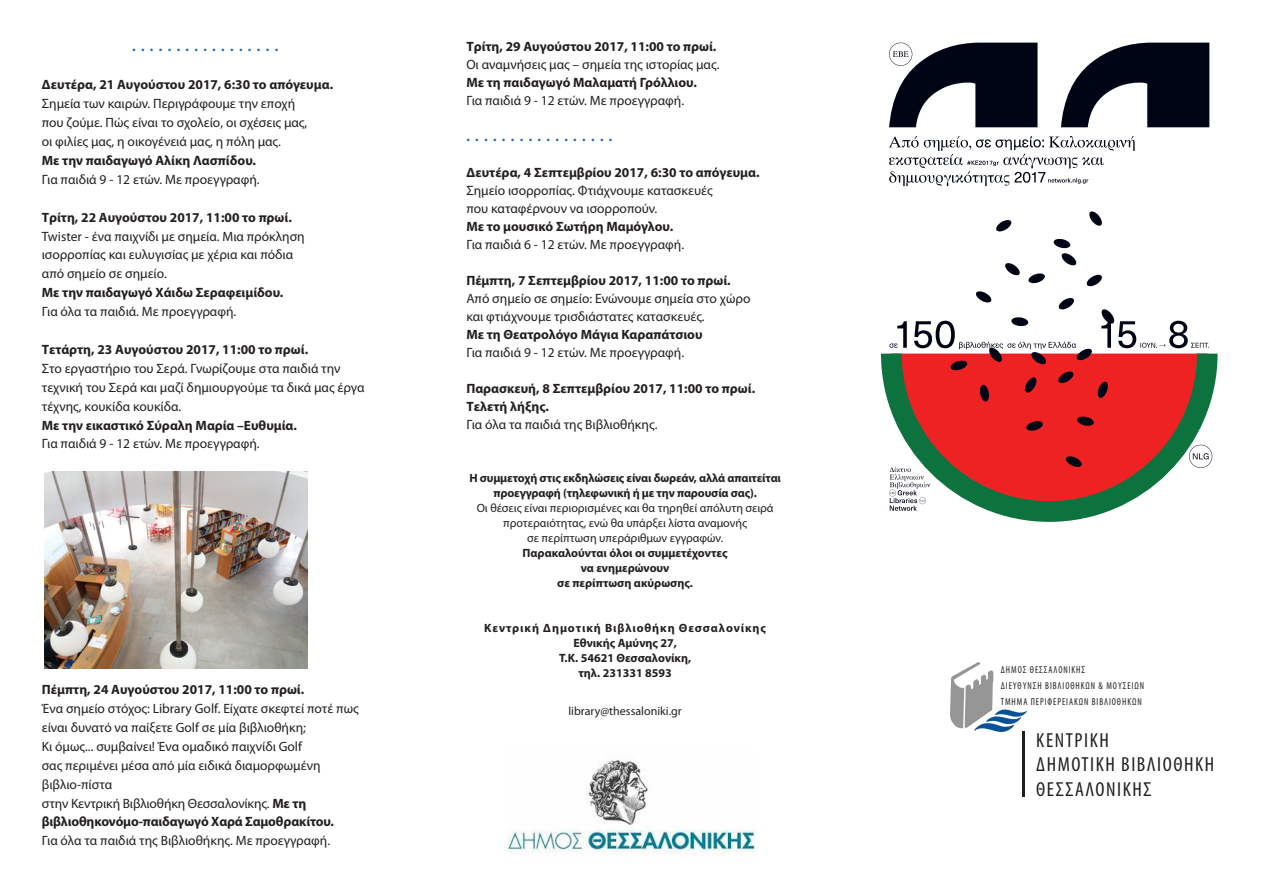
<style>
.page{position:relative;width:1263px;height:893px;background:#fff}
.page>*{position:absolute;margin:0;border:0;box-sizing:border-box;transform-origin:0 0}
.t1{font:condensed 20.4px/24.5px "Myriad Pro";letter-spacing:.075em;color:#231f20}
.t2{font:13.5px/18.9px "Myriad Pro";color:#231f20}
.t3{font:700 13.5px/18px "Myriad Pro";color:#231f20}
.t4{font:700 13.5px "Myriad Pro";color:#2165a2}
.t5{font:700 12px/15px "Myriad Pro";color:#231f20;text-align:center}
.t6{font:12px/15px "Myriad Pro";color:#231f20;text-align:center}
.t7{font:condensed 10.05px/15.8px "Myriad Pro";letter-spacing:.1em;color:#231f20;scale:.92 1}
.s1{font-weight:700}
</style>
<div class="page">
<img style="left:507px;top:759px;width:248px;height:95px">
<img style="left:950px;top:663px;width:76px;height:68px">
<hr style="left:1023px;top:731px;width:2px;height:66px;background:#231f20">
<svg style="left:889px;top:136px;width:245px;height:50px"></svg>
<svg style="left:881px;top:353px;width:336px;height:169px;fill:#ee2223"></svg>
<svg style="left:1061px;top:43px;width:148px;height:84px"></svg>
<svg style="left:1089px;top:211px;width:13px;height:15px"></svg>
<svg style="left:1076px;top:416px;width:18px;height:10px"></svg>
<svg style="left:996px;top:220px;width:16px;height:12px"></svg>
<svg style="left:1065px;top:456px;width:17px;height:11px"></svg>
<svg style="left:1026px;top:420px;width:17px;height:11px"></svg>
<svg style="left:889px;top:43px;width:148px;height:84px"></svg>
<svg style="left:1189px;top:445px;width:23px;height:23px"></svg>
<svg style="left:889px;top:239px;width:320px;height:163px"></svg>
<svg style="left:889px;top:467px;width:41px;height:44px"></svg>
<img style="left:44px;top:471px;width:264px;height:197px">
<p class="t4" style="left:132px;top:38px;width:148px">.................</p>
<p class="t3" style="left:42px;top:75px;width:293px">Δευτέρα, 21 Αυγούστου 2017, 6:30 το απόγευμα.</p>
<p class="t2" style="left:42px;top:94px;width:267px">Σημεία των καιρών. Περιγράφουμε την εποχή που ζούμε. Πώς είναι το σχολείο, οι σχέσεις μας, οι φιλίες μας, η οικογένειά μας, η πόλη μας.</p>
<p class="t3" style="left:42px;top:151px;width:216px">Με την παιδαγωγό Αλίκη Λασπίδου.</p>
<p class="t2" style="left:42px;top:170px;width:219px">Για παιδιά 9 - 12 ετών. Με προεγγραφή.</p>
<p class="t3" style="left:42px;top:208px;width:252px">Τρίτη, 22 Αυγούστου 2017, 11:00 το πρωί.</p>
<p class="t2" style="left:42px;top:226px;width:264px">Twister - ένα παιχνίδι με σημεία. Μια πρόκληση ισορροπίας και ευλυγισίας με χέρια και πόδια από σημείο σε σημείο.</p>
<p class="t3" style="left:42px;top:283px;width:243px">Με την παιδαγωγό Χάιδω Σεραφειμίδου.</p>
<p class="t2" style="left:42px;top:302px;width:196px">Για όλα τα παιδιά. Με προεγγραφή.</p>
<p class="t3" style="left:42px;top:340px;width:268px">Τετάρτη, 23 Αυγούστου 2017, 11:00 το πρωί.</p>
<p class="t2" style="left:42px;top:359px;width:324px">Στο εργαστήριο του Σερά. Γνωρίζουμε στα παιδιά την τεχνική του Σερά και μαζί δημιουργούμε τα δικά μας έργα τέχνης, κουκίδα κουκίδα.</p>
<p class="t3" style="left:42px;top:415px;width:257px">Με την εικαστικό Σύραλη Μαρία –Ευθυμία.</p>
<p class="t2" style="left:42px;top:434px;width:219px">Για παιδιά 9 - 12 ετών. Με προεγγραφή.</p>
<p class="t3" style="left:42px;top:680px;width:264px">Πέμπτη, 24 Αυγούστου 2017, 11:00 το πρωί.</p>
<p class="t2" style="left:42px;top:699px;width:318px">Ένα σημείο στόχος: Library Golf. Είχατε σκεφτεί ποτέ πως είναι δυνατό να παίξετε Golf σε μία βιβλιοθήκη;<br>Κι όμως... συμβαίνει! Ένα ομαδικό παιχνίδι Golf<br>σας περιμένει μέσα από μία ειδικά διαμορφωμένη βιβλιο-πίστα<br>στην Κεντρική Βιβλιοθήκη Θεσσαλονίκης. <span class="s1">Με τη βιβλιοθηκονόμο-παιδαγωγό Χαρά Σαμοθρακίτου.</span></p>
<p class="t2" style="left:42px;top:831px;width:290px">Για όλα τα παιδιά της Βιβλιοθήκης. Με προεγγραφή.</p>
<p class="t3" style="left:466px;top:37px;width:252px">Τρίτη, 29 Αυγούστου 2017, 11:00 το πρωί.</p>
<p class="t2" style="left:466px;top:55px;width:255px">Οι αναμνήσεις μας – σημεία της ιστορίας μας.</p>
<p class="t3" style="left:466px;top:73px;width:232px">Με τη παιδαγωγό Μαλαματή Γρόλλιου.</p>
<p class="t2" style="left:466px;top:91px;width:219px">Για παιδιά 9 - 12 ετών. Με προεγγραφή.</p>
<p class="t4" style="left:466px;top:128px;width:148px">.................</p>
<p class="t3" style="left:466px;top:163px;width:295px">Δευτέρα, 4 Σεπτεμβρίου 2017, 6:30 το απόγευμα.</p>
<p class="t2" style="left:466px;top:182px;width:248px;line-height:18px">Σημείο ισορροπίας. Φτιάχνουμε κατασκευές που καταφέρνουν να ισορροπούν.</p>
<p class="t3" style="left:466px;top:217px;width:209px">Με το μουσικό Σωτήρη Μαμόγλου.</p>
<p class="t2" style="left:466px;top:235px;width:219px">Για παιδιά 6 - 12 ετών. Με προεγγραφή.</p>
<p class="t3" style="left:466px;top:271px;width:266px">Πέμπτη, 7 Σεπτεμβρίου 2017, 11:00 το πρωί.</p>
<p class="t2" style="left:466px;top:290px;width:286px;line-height:18px">Από σημείο σε σημείο: Ενώνουμε σημεία στο χώρο και φτιάχνουμε τρισδιάστατες κατασκευές.</p>
<p class="t3" style="left:466px;top:325px;width:238px">Με τη Θεατρολόγο Μάγια Καραπάτσιου</p>
<p class="t2" style="left:466px;top:343px;width:219px">Για παιδιά 9 - 12 ετών. Με προεγγραφή.</p>
<p class="t3" style="left:466px;top:379px;width:290px">Παρασκευή, 8 Σεπτεμβρίου 2017, 11:00 το πρωί.<br>Τελετή λήξης.</p>
<p class="t2" style="left:466px;top:415px;width:193px">Για όλα τα παιδιά της Βιβλιοθήκης.</p>
<p class="t5" style="left:469px;top:470px;width:313px">Η συμμετοχή στις εκδηλώσεις είναι δωρεάν, αλλά απαιτείται προεγγραφή (τηλεφωνική ή με την παρουσία σας).</p>
<p class="t6" style="left:477px;top:501px;width:298px">Οι θέσεις είναι περιορισμένες και θα τηρηθεί απόλυτη σειρά προτεραιότητας, ενώ θα υπάρξει λίστα αναμονής<br>σε περίπτωση υπεράριθμων εγγραφών.</p>
<p class="t5" style="left:523px;top:545px;width:206px">Παρακαλούνται όλοι οι συμμετέχοντες να ενημερώνουν<br>σε περίπτωση ακύρωσης.</p>
<p class="t5" style="left:484px;top:620px;width:283px">Κεντρική Δημοτική Βιβλιοθήκη Θεσσαλονίκης<br>Εθνικής Αμύνης 27,<br>T.K. 54621 Θεσσαλονίκη,<br>τηλ. 231331 8593</p>
<p class="t6" style="left:568px;top:703px;width:115px">library@thessaloniki.gr</p>
<p class="t7" style="left:1001px;top:662px;width:157px">ΔΗΜΟΣ ΘΕΣΣΑΛΟΝΙΚΗΣ<br>ΔΙΕΥΘΥΝΣΗ ΒΙΒΛΙΟΘΗΚΩΝ &amp; ΜΟΥΣΕΙΩΝ<br>ΤΜΗΜΑ ΠΕΡΙΦΕΡΕΙΑΚΩΝ ΒΙΒΛΙΟΘΗΚΩΝ</p>
<h1 class="t1" style="left:1036px;top:727px;width:180px">ΚΕΝΤΡΙΚΗ<br>ΔΗΜΟΤΙΚΗ ΒΙΒΛΙΟΘΗΚΗ<br>ΘΕΣΣΑΛΟΝΙΚΗΣ</h1>
</div>
